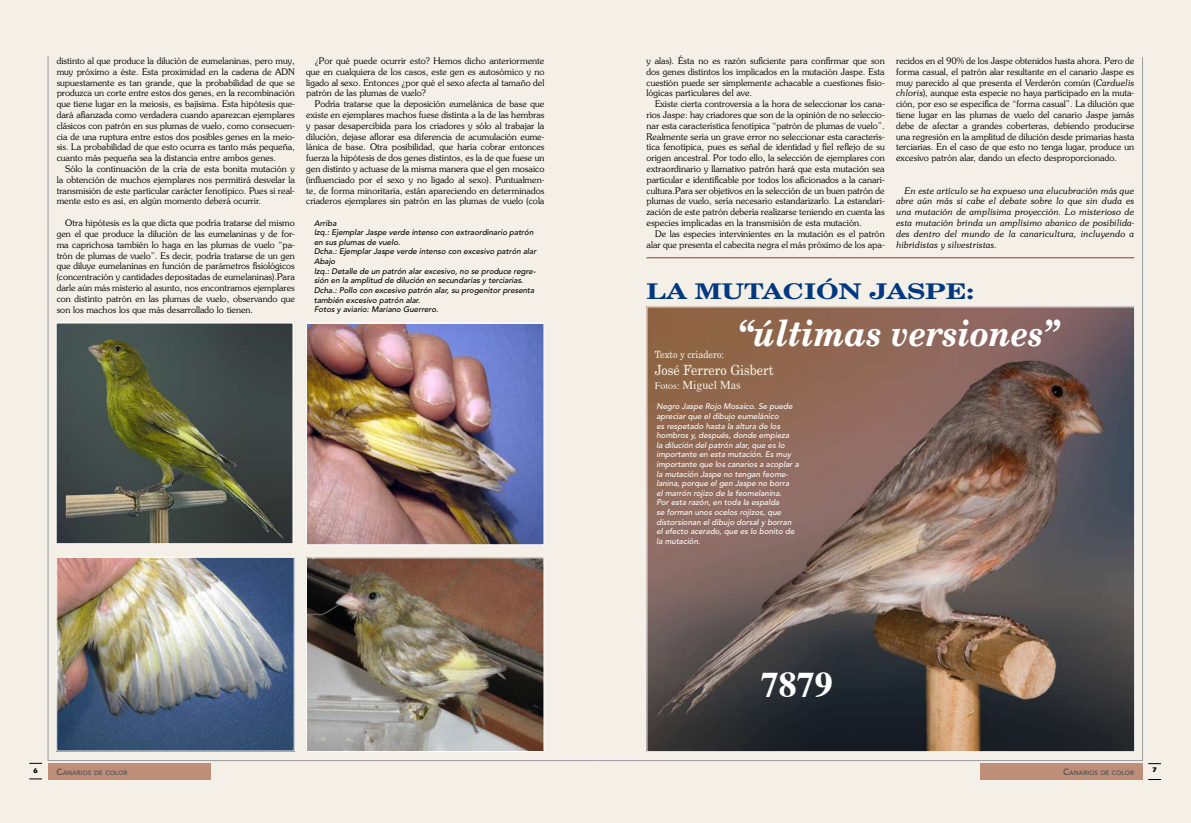
<style>
.page{position:relative;width:1191px;height:823px;background:#fff}
.page>*{position:absolute;margin:0;border:0;box-sizing:border-box;transform-origin:0 0}
.t1{font:italic 700 36px "New Century Schlbk";color:#fff;scale:.9 1}
.t2{font:700 36px "Times";color:#fff}
.t3{font:700 21.6px "New Century Schlbk";color:#003882;scale:1.26 1}
.t4{font:14px "New Century Schlbk";color:#f5f0e7;scale:.9 1}
.t5{font:12px "Times";color:#f5f0e7}
.t6{font:10px "New Century Schlbk";color:#f5f0e7;scale:.9 1}
.t7{font:300 9px/10.8px "Souvenir";color:#000;text-align:justify}
.t8{font:italic 300 9px/10.8px "Souvenir";color:#000;text-align:justify}
.t9{font:800 9px "Avenir";color:#58585a}
.t10{font:italic 500 8px/9.6px "Avenir";color:#fff}
.t11{font:italic 500 8px/9.6px "Avenir";color:#000}
.t12{font:700 7px "Itc Eras";color:#000}
.t13{font:800 6.3px "Avenir";color:#58585a}
.s1{font-style:italic}
.s2{font-size:10px}
.s3{font-size:9px}
</style>
<div class="page">
<div style="left:0;top:0;width:1191px;height:822px;background:#f5f0e7"></div>
<img style="left:48px;top:55px;width:497px;height:705px">
<div style="left:48px;top:763px;width:163px;height:16px;background:#bf8e78"></div>
<svg style="left:29px;top:762px;width:13px;height:1px"></svg>
<svg style="left:29px;top:778px;width:13px;height:1px"></svg>
<svg style="left:1148px;top:763px;width:13px;height:1px"></svg>
<div style="left:980px;top:763px;width:162px;height:16px;background:#bf8e78"></div>
<img style="left:648px;top:308px;width:485px;height:441px">
<hr style="left:646px;top:257px;width:488px;height:1px;background:#833637">
<p class="t7" style="left:57px;top:55px;width:240px">distinto al que produce la dilución de eumelaninas, pero muy, muy próximo a éste. Esta proximidad en la cadena de ADN supuestamente es tan grande, que la probabilidad de que se produzca un corte entre estos dos genes, en la recombinación que tiene lugar en la meiosis, es bajísima. Esta hipótesis que&shy;dará afianzada como verdadera cuando aparezcan ejemplares clásicos con patrón en sus plumas de vuelo, como consecuen&shy;cia de una ruptura entre estos dos posibles genes en la meio&shy;sis. La probabilidad de que esto ocurra es tanto más pequeña, cuanto más pequeña sea la distancia entre ambos genes.</p>
<p class="t7" style="left:57px;top:163px;width:240px;text-indent:9px">Sólo la continuación de la cría de esta bonita mutación y la obtención de muchos ejemplares nos permitirá desvelar la transmisión de este particular carácter fenotípico. Pues si real&shy;mente esto es así, en algún momento deberá ocurrir.</p>
<p class="t7" style="left:57px;top:217px;width:240px;text-indent:9px">Otra hipótesis es la que dicta que podría tratarse del mismo gen el que produce la dilución de las eumelaninas y de for&shy;ma caprichosa también lo haga en las plumas de vuelo “pa&shy;trón de plumas de vuelo”. Es decir, podría tratarse de un gen que diluye eumelaninas en función de parámetros fisiológicos (concentración y cantidades depositadas de eumelaninas).Para darle aún más misterio al asunto, nos encontramos ejemplares con distinto patrón en las plumas de vuelo, observando que son los machos los que más desarrollado lo tienen.</p>
<p class="t7" style="left:306px;top:55px;width:240px;text-indent:9px">¿Por qué puede ocurrir esto? Hemos dicho anteriormente que en cualquiera de los casos, este gen es autosómico y no ligado al sexo. Entonces ¿por qué el sexo afecta al tamaño del patrón de las plumas de vuelo?</p>
<p class="t7" style="left:306px;top:98px;width:240px;text-indent:9px">Podría tratarse que la deposición eumelánica de base que existe en ejemplares machos fuese distinta a la de las hembras y pasar desapercibida para los criadores y sólo al trabajar la dilución, dejase aflorar esa diferencia de acumulación eume&shy;lánica de base. Otra posibilidad, que haría cobrar entonces fuerza la hipótesis de dos genes distintos, es la de que fuese un gen distinto y actuase de la misma manera que el gen mosaico (influenciado por el sexo y no ligado al sexo). Puntualmen&shy;te, de forma minoritaria, están apareciendo en determinados criaderos ejemplares sin patrón en las plumas de vuelo (cola</p>
<p class="t11" style="left:314px;top:218px;width:224px">Arriba<br>Izq.: Ejemplar Jaspe verde intenso con extraordinario patrón en sus plumas de vuelo.<br>Dcha.: Ejemplar Jaspe verde intenso con excesivo patrón alar Abajo<br>Izq.: Detalle de un patrón alar excesivo, no se produce regre&shy;sión en la amplitud de dilución en secundarias y terciarias.<br>Dcha.: Pollo con excesivo patrón alar, su progenitor presenta también excesivo patrón alar.<br>Fotos y aviario: Mariano Guerrero.</p>
<p class="t7" style="left:646px;top:55px;width:240px">y alas). Ésta no es razón suficiente para confirmar que son dos genes distintos los implicados en la mutación Jaspe. Esta cuestión puede ser simplemente achacable a cuestiones fisio&shy;lógicas particulares del ave.</p>
<p class="t7" style="left:646px;top:98px;width:240px;text-indent:9px">Existe cierta controversia a la hora de seleccionar los cana&shy;rios Jaspe: hay criadores que son de la opinión de no seleccio&shy;nar esta característica fenotípica “patrón de plumas de vuelo”.<br>Realmente sería un grave error no seleccionar esta caracterís&shy;tica fenotípica, pues es señal de identidad y fiel reflejo de su origen ancestral. Por todo ello, la selección de ejemplares con extraordinario y llamativo patrón hará que esta mutación sea particular e identificable por todos los aficionados a la canari&shy;cultura.Para ser objetivos en la selección de un buen patrón de plumas de vuelo, sería necesario estandarizarlo. La estandari&shy;zación de este patrón debería realizarse teniendo en cuenta las especies implicadas en la transmisión de esta mutación.</p>
<p class="t7" style="left:646px;top:228px;width:240px;text-align:right">De las especies intervinientes en la mutación es el patrón alar que presenta el cabecita negra el más próximo de los apa-</p>
<p class="t7" style="left:896px;top:55px;width:240px">recidos en el 90% de los Jaspe obtenidos hasta ahora. Pero de forma casual, el patrón alar resultante en el canario Jaspe es muy parecido al que presenta el Verderón común (<span class="s1">Carduelis chloris</span>), aunque esta especie no haya participado en la muta&shy;ción, por eso se especifica de “forma casual”. La dilución que tiene lugar en las plumas de vuelo del canario Jaspe jamás debe de afectar a grandes coberteras, debiendo producirse una regresión en la amplitud de dilución desde primarias hasta terciarias. En el caso de que esto no tenga lugar, produce un excesivo patrón alar, dando un efecto desproporcionado.</p>
<p class="t8" style="left:896px;top:185px;width:240px;text-indent:9px">En este artículo se ha expueso una elucubración más que abre aún más si cabe el debate sobre lo que sin duda es una mutación de amplísima proyección. Lo misterioso de esta mutación brinda un amplísimo abanico de posibilida&shy;des dentro del mundo de la canaricultura, incluyendo a hibridistas y silvestristas.</p>
<h2 class="t3" style="left:646px;top:277px;width:261px">LA MUTACIÓN JASPE:</h2>
<h1 class="t1" style="left:738px;top:310px;width:358px">“últimas versiones”</h1>
<p class="t6" style="left:655px;top:348px;width:78px">Texto y criadero:</p>
<h3 class="t4" style="left:655px;top:361px;width:134px">José Ferrero Gisbert</h3>
<h3 class="t5" style="left:655px;top:373px;width:87px"><span class="s2">Fotos:</span> Miguel Mas</h3>
<p class="t10" style="left:656px;top:402px;width:144px">Negro Jaspe Rojo Mosaico. Se puede apreciar que el dibujo eumelánico<br>es respetado hasta la altura de los hombros y, después, donde empieza<br>la dilución del patrón alar, que es lo importante en esta mutación. Es muy importante que los canarios a acoplar a la mutación Jaspe no tengan feome&shy;lanina, porque el gen Jaspe no borra<br>el marrón rojizo de la feomelanina.<br>Por esta razón, en toda la espalda<br>se forman unos ocelos rojizos, que distorsionan el dibujo dorsal y borran el efecto acerado, que es lo bonito de la mutación.</p>
<h1 class="t2" style="left:761px;top:649px;width:73px">7879</h1>
<p class="t12" style="left:33px;top:766px;width:6px">6</p>
<p class="t13" style="left:57px;top:768px;width:72px"><span class="s3">C</span>ANARIOS DE COLOR</p>
<p class="t9" style="left:1063px;top:765px;width:8px">C</p>
<p class="t12" style="left:1152px;top:765px;width:6px">7</p>
<p class="t13" style="left:1069px;top:768px;width:66px">ANARIOS DE COLOR</p>
</div>
